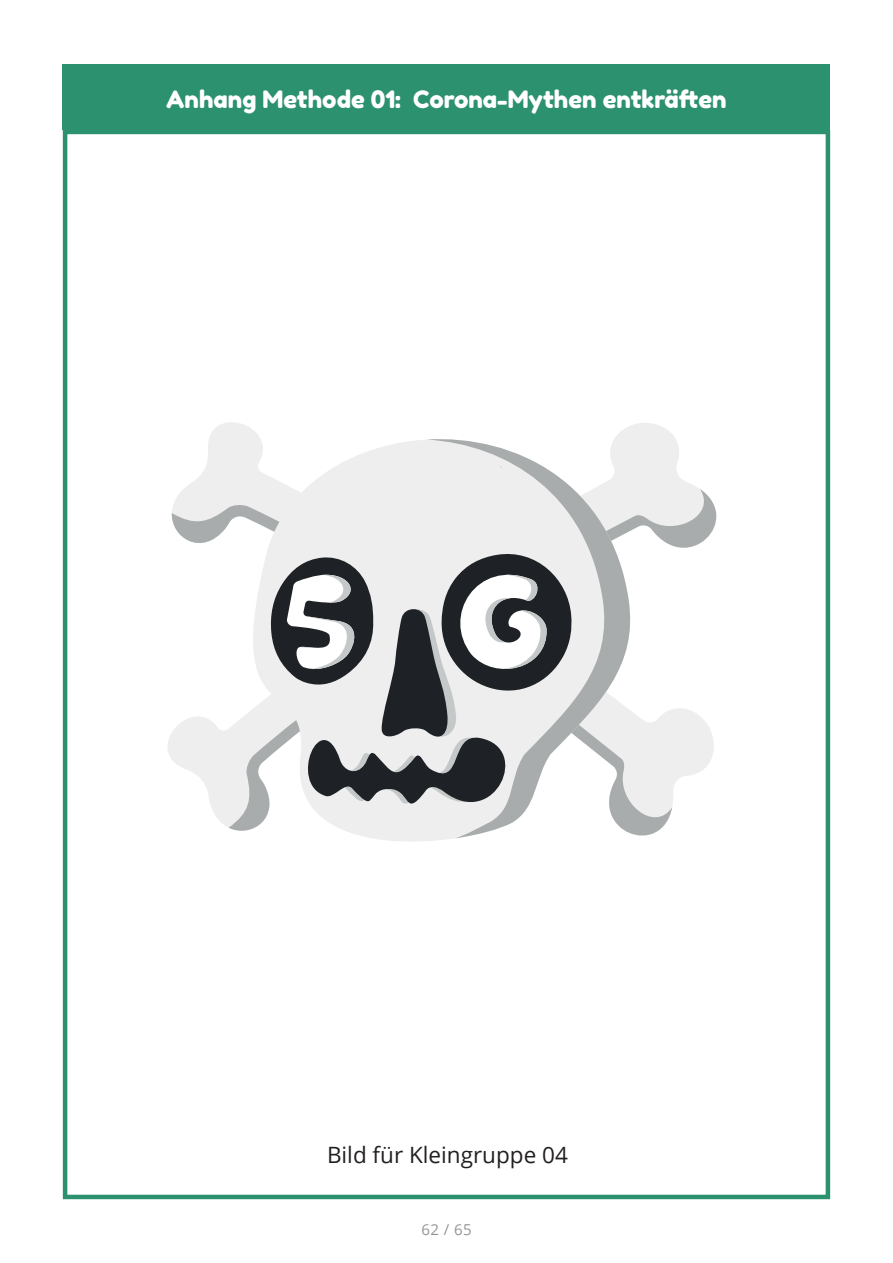
<style>
.page{position:relative;width:893px;height:1263px;background:#fff}
.page>*{position:absolute;margin:0;border:0;box-sizing:border-box;transform-origin:0 0}
.t1{font:24px "Fredoka One";color:#fff}
.t2{font:22.5px "Open Sans";color:#231f20}
.t3{font:15px "Open Sans";color:#939598}
</style>
<div class="page">
<div style="left:63px;top:130px;width:767px;height:1069px;border:4px solid #2c916e"></div>
<div style="left:63px;top:64px;width:767px;height:66px;background:#2c916e"></div>
<svg style="left:167px;top:423px;width:550px;height:382px"></svg>
<svg style="left:171px;top:504px;width:501px;height:332px"></svg>
<svg style="left:219px;top:422px;width:420px;height:420px;fill:#edeeed"></svg>
<svg style="left:427px;top:434px;width:212px;height:404px;fill:#edeeed"></svg>
<svg style="left:270px;top:548px;width:302px;height:282px"></svg>
<p class="t1" style="left:166px;top:85px;width:562px">Anhang Methode 01: Corona-Mythen entkräften</p>
<p class="t2" style="left:327px;top:1140px;width:242px">Bild für Kleingruppe 04</p>
<p class="t3" style="left:421px;top:1219px;width:52px">62 / 65</p>
</div>
